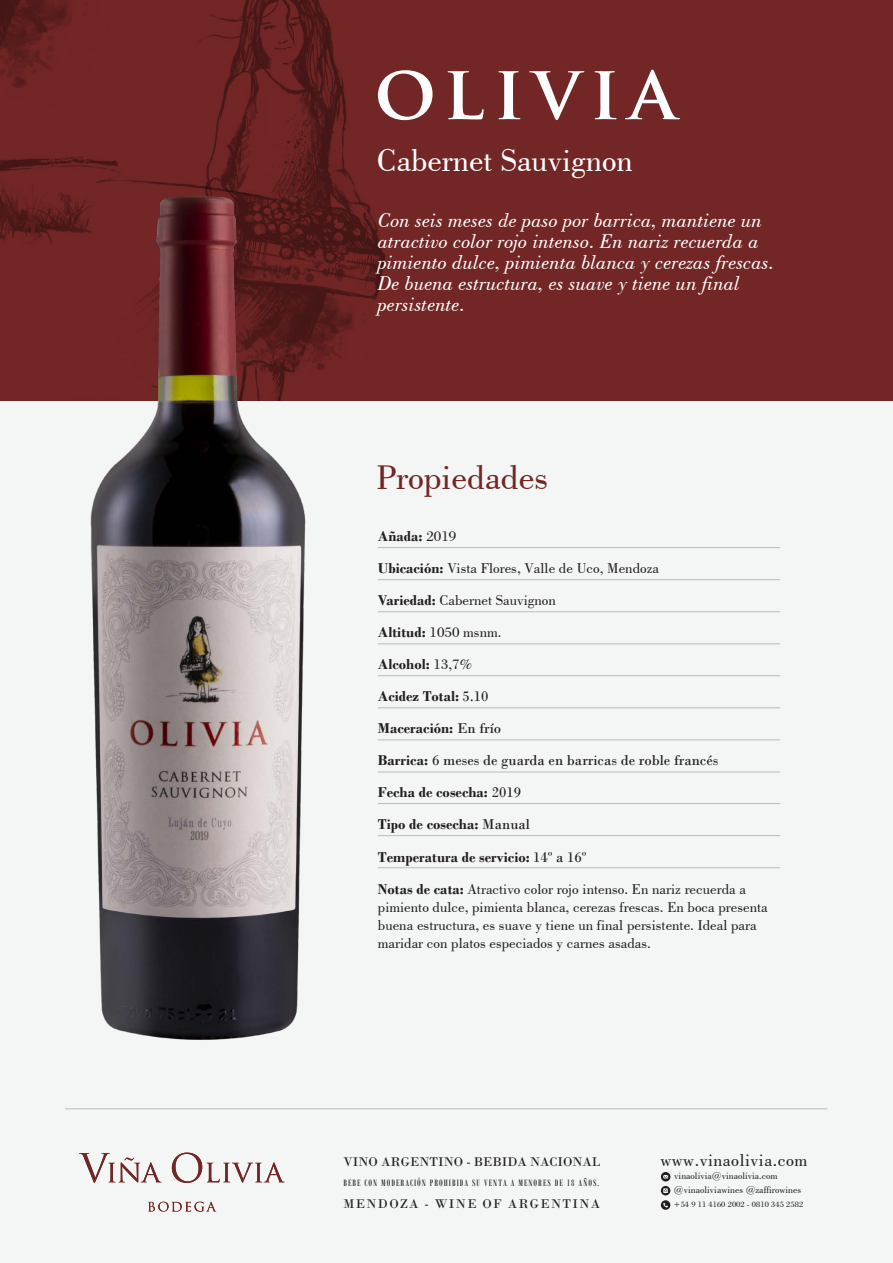
<style>
.page{position:relative;width:893px;height:1263px;background:#fff}
.page>*{position:absolute;margin:0;border:0;box-sizing:border-box;transform-origin:0 0}
.t1{font:36px "Bodoni BT";color:#732626}
.t2{font:33px "Bodoni BT";color:#fff}
.t3{font:italic 21px/21px "Bodoni BT";color:#fff}
.t4{font:18px "Bodoni BT";letter-spacing:.03em;color:#231f20}
.t5{font:15px/18px "Bodoni BT";color:#231f20}
.t6{font:15px/32.1px "Bodoni";color:#231f20}
.t7{font:700 15px "Bodoni";color:#231f20}
.t8{font:13.2px "Bodoni";color:#231f20}
.t9{font:13.2px "Bodoni";letter-spacing:.1em;color:#231f20}
.t10{font:9.9px/14px "Bodoni BT";color:#231f20}
.t11{font:9.9px "Bodoni MT Condensed";letter-spacing:.105em;color:#231f20}
.t12{font:8.4px "Bodoni BT";letter-spacing:.01em;color:#231f20}
.s1{font-family:"Bodoni BT";font-weight:400}
.s2{font-family:"Bodoni";font-weight:700}
.s3{font-weight:700}
.s4{font-family:"Bodoni BT"}
.s5{font-weight:400}
</style>
<div class="page">
<div style="left:0;top:0;width:893px;height:420px;background:#732626"></div>
<img style="left:0;top:0;width:408px;height:360px">
<div style="left:0;top:401px;width:893px;height:862px;background:#f4f5f5"></div>
<svg style="left:378px;top:70px;width:302px;height:50px"></svg>
<hr style="left:378px;top:579px;width:402px;height:1px;background:#bbbcbf">
<hr style="left:378px;top:611px;width:402px;height:1px;background:#bbbcbf">
<hr style="left:378px;top:643px;width:402px;height:1px;background:#bbbcbf">
<hr style="left:378px;top:675px;width:402px;height:1px;background:#bbbcbf">
<hr style="left:378px;top:707px;width:402px;height:1px;background:#bbbcbf">
<hr style="left:378px;top:739px;width:402px;height:1px;background:#bbbcbf">
<hr style="left:378px;top:771px;width:402px;height:1px;background:#bbbcbf">
<hr style="left:378px;top:803px;width:402px;height:1px;background:#bbbcbf">
<hr style="left:378px;top:835px;width:402px;height:1px;background:#bbbcbf">
<hr style="left:378px;top:867px;width:402px;height:1px;background:#bbbcbf">
<hr style="left:378px;top:547px;width:402px;height:1px;background:#bbbcbf">
<img style="left:74px;top:181px;width:253px;height:859px">
<svg style="left:148px;top:1202px;width:68px;height:9px"></svg>
<svg style="left:79px;top:1153px;width:83px;height:30px"></svg>
<svg style="left:172px;top:1152px;width:113px;height:31px"></svg>
<hr style="left:65px;top:1108px;width:762px;height:1px;background:#bbbcbf">
<svg style="left:661px;top:1172px;width:9px;height:9px"></svg>
<svg style="left:663px;top:1175px;width:5px;height:3px"></svg>
<div style="left:661px;top:1186px;width:9px;height:9px;background:#231f20;border-radius:50%"></div>
<svg style="left:663px;top:1188px;width:5px;height:5px"></svg>
<svg style="left:661px;top:1200px;width:9px;height:10px"></svg>
<svg style="left:663px;top:1203px;width:5px;height:5px"></svg>
<h2 class="t2" style="left:377px;top:139px;width:257px">Cabernet Sauvignon</h2>
<h3 class="t3" style="left:378px;top:209px;width:398px">Con seis meses de paso por barrica, mantiene un atractivo color rojo intenso. En nariz recuerda a pimiento dulce, pimienta blanca y cerezas frescas.<br>De buena estructura, es suave y tiene un final persistente.</h3>
<h1 class="t1" style="left:376px;top:455px;width:173px">Propiedades</h1>
<p class="t7" style="left:378px;top:527px;width:80px">Añada: <span class="s1">2019</span></p>
<p class="t5" style="left:378px;top:552px;width:283px;line-height:32.1px"><span class="s2">Ubicación:</span> Vista Flores, Valle de Uco, Mendoza<br><span class="s2">Variedad:</span> Cabernet Sauvignon<br><span class="s2">Altitud:</span> 1050 msnm.</p>
<p class="t6" style="left:378px;top:648px;width:342px"><span class="s3">Alcohol:</span> <span class="s4">13,7%<br></span><span class="s3">Acidez Total:</span> 5.10<br><span class="s3">Maceración:</span> En frío<br><span class="s3">Barrica:</span> 6 meses de guarda en barricas de roble francés</p>
<p class="t7" style="left:378px;top:783px;width:145px">Fecha de cosecha: <span class="s5">2019</span></p>
<p class="t7" style="left:378px;top:816px;width:154px">Tipo de cosecha: <span class="s5">Manual</span></p>
<p class="t7" style="left:378px;top:848px;width:210px">Temperatura de servicio: <span class="s5">14º a 16º</span></p>
<p class="t5" style="left:378px;top:879px;width:391px"><span class="s2">Notas de cata:</span> Atractivo color rojo intenso. En nariz recuerda a pimiento dulce, pimienta blanca, cerezas frescas. En boca presenta buena estructura, es suave y tiene un final persistente. Ideal para maridar con platos especiados y carnes asadas.</p>
<p class="t8" style="left:343px;top:1154px;width:258px">VINO ARGENTINO - BEBIDA NACIONAL</p>
<p class="t11" style="left:343px;top:1177px;width:257px">BEBE CON MODERACIÓN PROHIBIDA SU VENTA A MENORES DE 18 AÑOS.</p>
<p class="t9" style="left:343px;top:1196px;width:258px">MENDOZA - WINE OF ARGENTINA</p>
<p class="t4" style="left:661px;top:1149px;width:148px">www.vinaolivia.com</p>
<p class="t10" style="left:674px;top:1169px;width:129px">vinaolivia@vinaolivia.com @vinaoliviawines @zaffirowines</p>
<p class="t12" style="left:674px;top:1199px;width:131px">+54 9 11 4160 2002 - 0810 345 2582</p>
</div>
